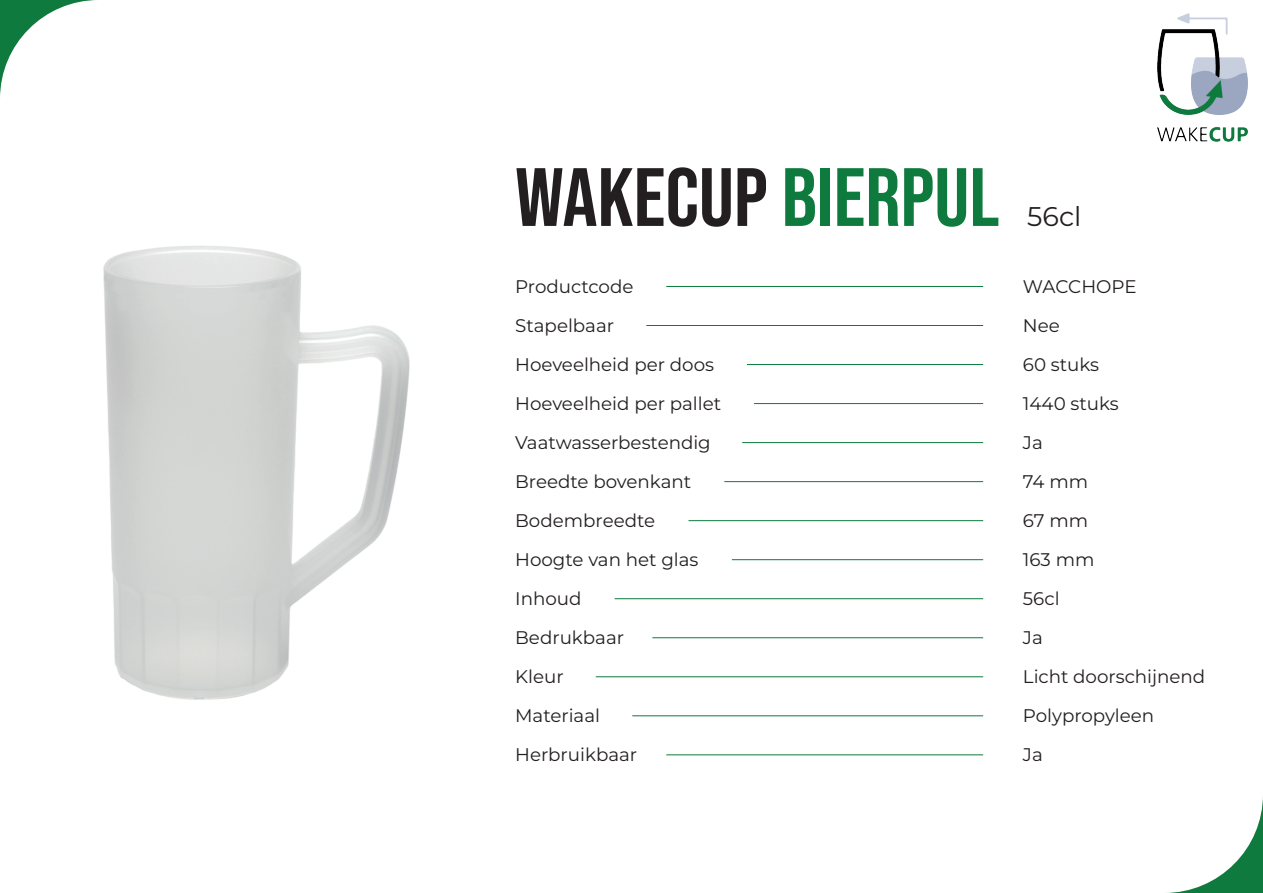
<style>
.page{position:relative;width:1263px;height:893px;background:#fff}
.page>*{position:absolute;margin:0;border:0;box-sizing:border-box;transform-origin:0 0}
.t1{font:82.5px "Bebas Neue";color:#231f20;scale:1.06 1}
.t2{font:100 27px "Montserrat";color:#231f20}
.t3{font:100 18.3px/39px "Montserrat";color:#231f20}
.s1{color:#0e7a3d}
</style>
<div class="page">
<img style="left:1157px;top:14px;width:90px;height:128px">
<svg style="left:0;top:0;width:96px;height:96px"></svg>
<svg style="left:1167px;top:797px;width:96px;height:96px"></svg>
<img style="left:103px;top:246px;width:307px;height:454px">
<hr style="left:646px;top:325px;width:337px;height:1px;background:#0e7a3d">
<hr style="left:666px;top:286px;width:317px;height:1px;background:#0e7a3d">
<hr style="left:747px;top:364px;width:236px;height:1px;background:#0e7a3d">
<hr style="left:754px;top:403px;width:229px;height:1px;background:#0e7a3d">
<hr style="left:742px;top:442px;width:241px;height:1px;background:#0e7a3d">
<hr style="left:724px;top:481px;width:259px;height:1px;background:#0e7a3d">
<hr style="left:688px;top:520px;width:295px;height:1px;background:#0e7a3d">
<hr style="left:732px;top:559px;width:251px;height:1px;background:#0e7a3d">
<hr style="left:615px;top:598px;width:368px;height:1px;background:#0e7a3d">
<hr style="left:652px;top:637px;width:331px;height:1px;background:#0e7a3d">
<hr style="left:632px;top:715px;width:351px;height:1px;background:#0e7a3d">
<hr style="left:596px;top:676px;width:387px;height:1px;background:#0e7a3d">
<hr style="left:666px;top:754px;width:317px;height:1px;background:#0e7a3d">
<h1 class="t1" style="left:515px;top:151px;width:458px">WAKECUP <span class="s1">BIERPUL</span></h1>
<h2 class="t2" style="left:1027px;top:198px;width:56px">56cl</h2>
<p class="t3" style="left:515px;top:266px;width:207px">Productcode<br>Stapelbaar<br>Hoeveelheid per doos<br>Hoeveelheid per pallet<br>Vaatwasserbestendig<br>Breedte bovenkant<br>Bodembreedte<br>Hoogte van het glas<br>Inhoud<br>Bedrukbaar<br>Kleur<br>Materiaal<br>Herbruikbaar</p>
<p class="t3" style="left:1023px;top:266px;width:184px">WACCHOPE<br>Nee<br>60 stuks<br>1440 stuks<br>Ja<br>74 mm<br>67 mm<br>163 mm<br>56cl<br>Ja<br>Licht doorschijnend<br>Polypropyleen<br>Ja</p>
</div>
